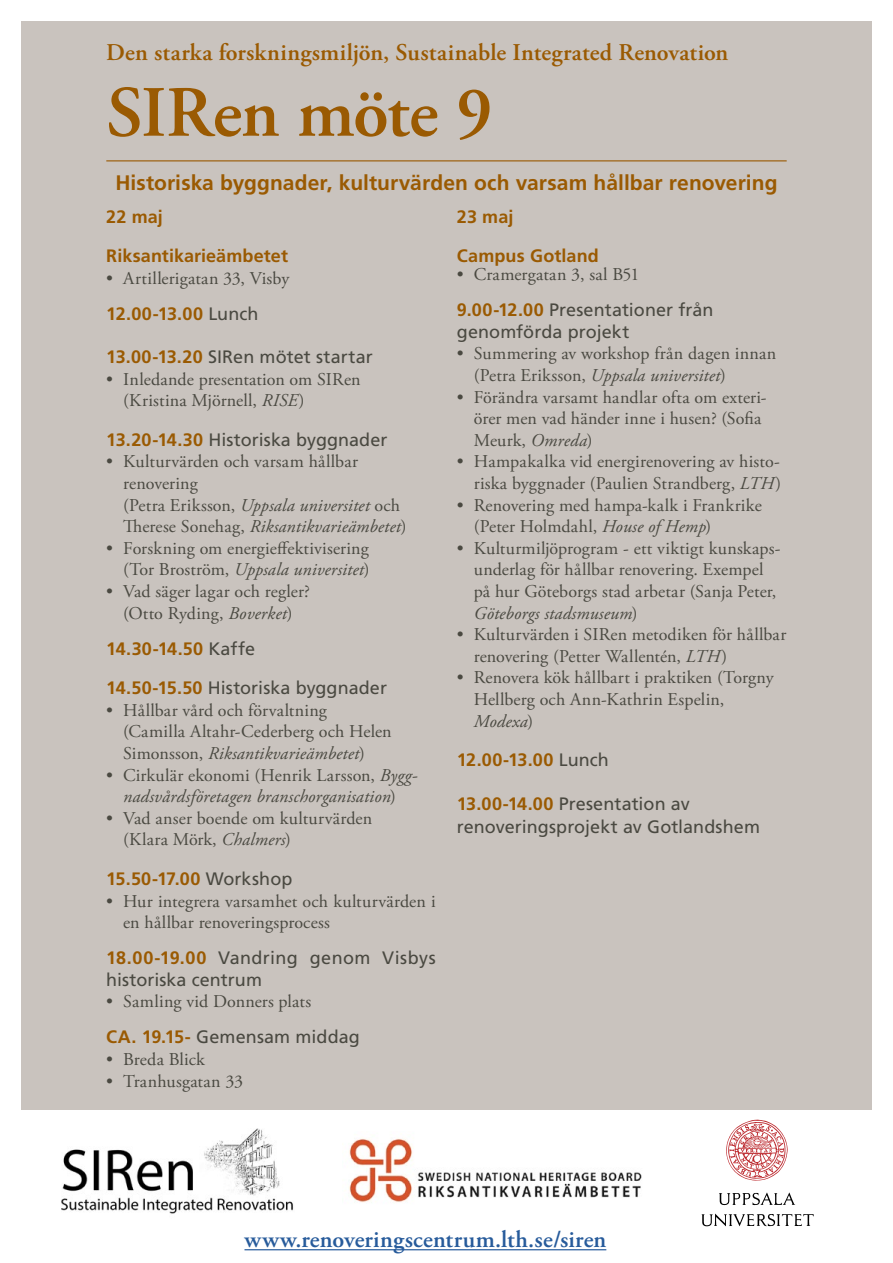
<style>
.page{position:relative;width:893px;height:1263px;background:#fff}
.page>*{position:absolute;margin:0;border:0;box-sizing:border-box;transform-origin:0 0}
.t1{font:600 72px "Adobe Garamond Pro";letter-spacing:-.015em;color:#9a5a02}
.t2{font:600 24px "Adobe Garamond Pro";letter-spacing:.005em;color:#9a5a02}
.t3{font:600 24px "Adobe Garamond Pro";letter-spacing:.01em;color:#275b9b}
.t4{font:700 21px "Frutiger LT Std";letter-spacing:.005em;color:#9a5a02}
.t5{font:18px/21.6px "Adobe Garamond Pro";letter-spacing:.01em;color:#4a4941}
.t6{font:18px/21.6px "Frutiger LT Std";letter-spacing:.005em;color:#4a4941}
.t7{font:700 18px "Frutiger LT Std";letter-spacing:.005em;color:#9a5a02}
.t8{font:italic 18px/21.6px "Adobe Garamond Pro";letter-spacing:.01em;color:#4a4941;text-align:center}
.s1{font-weight:400;color:#4a4941}
.s2{font-weight:700;color:#9a5a02}
.s3{font-style:italic}
.s4{font-style:normal}
</style>
<div class="page">
<div style="left:21px;top:21px;width:851px;height:1089px;background:#c9c3be"></div>
<hr style="left:106px;top:160px;width:681px;height:1px;background:#9a5a02">
<hr style="left:244px;top:1249px;width:362px;height:1px;background:#275b9b">
<img style="left:61px;top:1128px;width:233px;height:86px">
<svg style="left:719px;top:1192px;width:76px;height:13px"></svg>
<svg style="left:701px;top:1213px;width:113px;height:13px"></svg>
<svg style="left:726px;top:1120px;width:62px;height:61px"></svg>
<img style="left:349px;top:1138px;width:293px;height:65px">
<h2 class="t2" style="left:106px;top:39px;width:624px">Den starka forskningsmiljön, Sustainable Integrated Renovation</h2>
<h1 class="t1" style="left:106px;top:71px;width:388px">SIRen möte 9</h1>
<p class="t4" style="left:115px;top:170px;width:664px">Historiska byggnader, kulturvärden och varsam hållbar renovering</p>
<p class="t7" style="left:106px;top:206px;width:58px">22 maj</p>
<p class="t7" style="left:106px;top:245px;width:183px">Riksantikarieämbetet</p>
<p class="t5" style="left:106px;top:268px;width:184px">• Artillerigatan 33, Visby</p>
<p class="t7" style="left:106px;top:303px;width:154px">12.00-13.00 <span class="s1">Lunch</span></p>
<p class="t6" style="left:106px;top:346px;width:268px"><span class="s2">13.00-13.20</span> SIRen mötet startar</p>
<p class="t5" style="left:123px;top:369px;width:239px;text-indent:-17px">• Inledande presentation om SIRen (Kristina Mjörnell, <span class="s3">RISE</span>)</p>
<p class="t6" style="left:106px;top:429px;width:283px"><span class="s2">13.20-14.30</span> Historiska byggnader</p>
<p class="t5" style="left:123px;top:451px;width:285px;text-indent:-17px">• Kulturvärden och varsam hållbar renovering<br>(Petra Eriksson, <span class="s3">Uppsala universitet</span> och Therese Sonehag, <span class="s3">Riksantikvarieämbetet</span>)</p>
<p class="t5" style="left:106px;top:538px;width:265px;text-align:right">• Forskning om energieffektivisering (Tor Broström, <span class="s3">Uppsala universitet</span>)</p>
<p class="t5" style="left:106px;top:581px;width:205px;text-align:center">• Vad säger lagar och regler? (Otto Ryding, <span class="s3">Boverket</span>)</p>
<p class="t6" style="left:106px;top:629px;width:282px;line-height:39.6px"><span class="s2">14.30-14.50</span> Kaffe<br><span class="s2">14.50-15.50</span> Historiska byggnader</p>
<p class="t5" style="left:123px;top:700px;width:270px;text-indent:-17px">• Hållbar vård och förvaltning (Camilla Altahr-Cederberg och Helen<br>Simonsson, <span class="s3">Riksantikvarieämbetet</span>)</p>
<p class="t8" style="left:106px;top:765px;width:313px"><span class="s4">• Cirkulär ekonomi (Henrik Larsson,</span> Bygg&shy;nadsvårdsföretagen branschorganisation<span class="s4">)</span></p>
<p class="t5" style="left:123px;top:808px;width:251px;text-indent:-17px">• Vad anser boende om kulturvärden (Klara Mörk, <span class="s3">Chalmers</span>)</p>
<p class="t7" style="left:106px;top:868px;width:188px">15.50-17.00 <span class="s1">Workshop</span></p>
<p class="t5" style="left:123px;top:891px;width:314px;text-indent:-17px">• Hur integrera varsamhet och kulturvärden i en hållbar renoveringsprocess</p>
<p class="t6" style="left:106px;top:947px;width:331px"><span class="s2">18.00-19.00</span> Vandring genom Visbys historiska centrum</p>
<p class="t5" style="left:106px;top:991px;width:207px">• Samling vid Donners plats</p>
<p class="t6" style="left:106px;top:1026px;width:255px"><span class="s2">CA. 19.15-</span> Gemensam middag</p>
<p class="t5" style="left:106px;top:1049px;width:100px">• Breda Blick</p>
<p class="t5" style="left:106px;top:1071px;width:138px">• Tranhusgatan 33</p>
<p class="t7" style="left:457px;top:206px;width:58px">23 maj</p>
<p class="t7" style="left:457px;top:245px;width:143px">Campus Gotland</p>
<p class="t5" style="left:457px;top:264px;width:184px">• Cramergatan 3, sal B51</p>
<p class="t6" style="left:457px;top:299px;width:258px"><span class="s2">9.00-12.00</span> Presentationer från genomförda projekt</p>
<p class="t5" style="left:474px;top:343px;width:304px;text-indent:-17px">• Summering av workshop från dagen innan (Petra Eriksson, <span class="s3">Uppsala universitet</span>)</p>
<p class="t5" style="left:474px;top:387px;width:294px;text-indent:-17px">• Förändra varsamt handlar ofta om exteri&shy;örer men vad händer inne i husen? (Sofia<br>Meurk, <span class="s3">Omreda</span>)</p>
<p class="t5" style="left:457px;top:451px;width:326px;text-align:right">• Hampakalka vid energirenovering av histo&shy;riska byggnader (Paulien Strandberg, <span class="s3">LTH</span>)</p>
<p class="t5" style="left:474px;top:495px;width:290px;text-indent:-17px">• Renovering med hampa-kalk i Frankrike (Peter Holmdahl, <span class="s3">House of Hemp</span>)</p>
<p class="t5" style="left:474px;top:538px;width:308px;text-indent:-17px">• Kulturmiljöprogram - ett viktigt kunskaps&shy;underlag för hållbar renovering. Exempel på hur Göteborgs stad arbetar (Sanja Peter, <span class="s3">Göteborgs stadsmuseum</span>)</p>
<p class="t5" style="left:474px;top:624px;width:314px;text-indent:-17px">• Kulturvärden i SIRen metodiken för hållbar renovering (Petter Wallentén, <span class="s3">LTH</span>)</p>
<p class="t5" style="left:474px;top:667px;width:301px;text-indent:-17px">• Renovera kök hållbart i praktiken (Torgny<br>Hellberg och Ann-Kathrin Espelin,<br><span class="s3">Modexa</span>)</p>
<p class="t7" style="left:457px;top:749px;width:154px">12.00-13.00 <span class="s1">Lunch</span></p>
<p class="t6" style="left:457px;top:793px;width:305px;line-height:22.5px"><span class="s2">13.00-14.00</span> Presentation av renoveringsprojekt av Gotlandshem</p>
<h2 class="t3" style="left:244px;top:1226px;width:363px">www.renoveringscentrum.lth.se/siren</h2>
</div>
